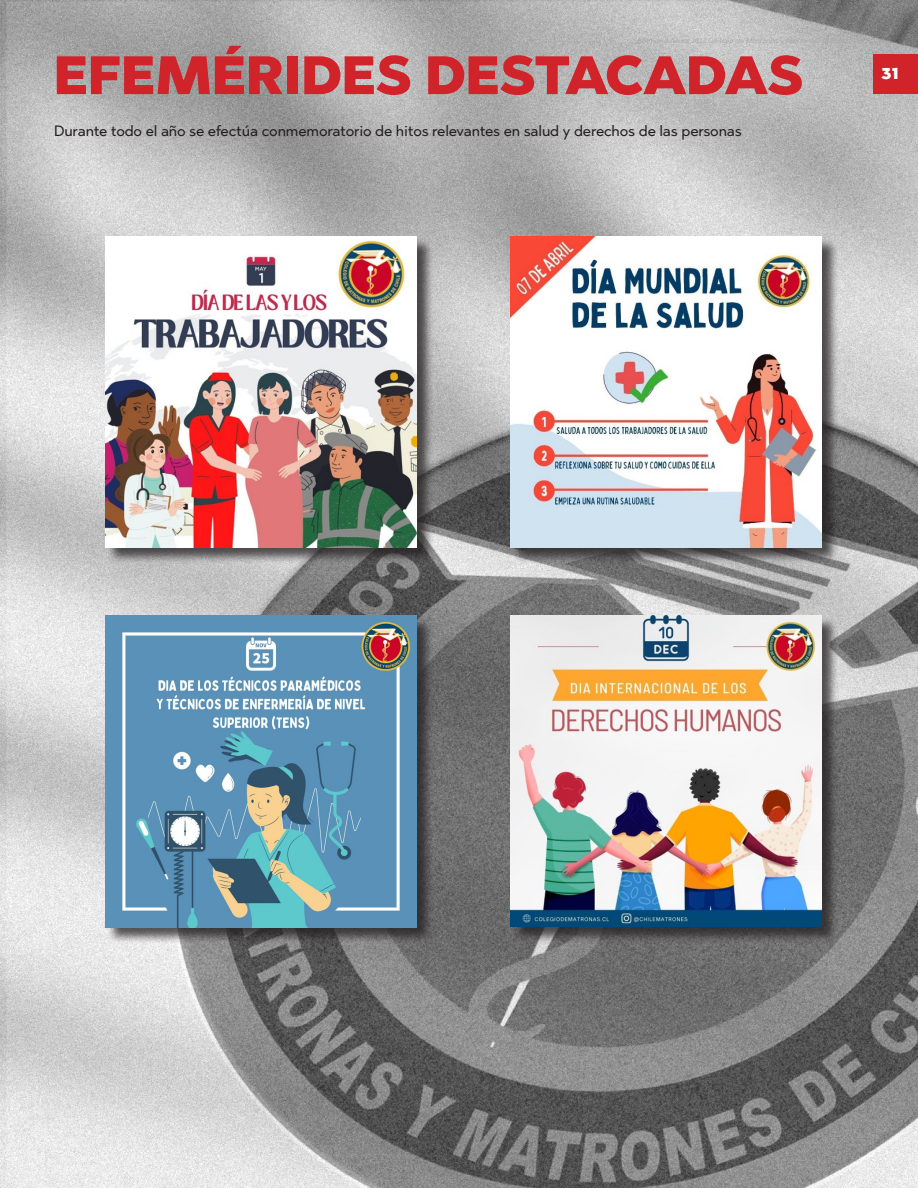
<style>
.page{position:relative;width:918px;height:1188px;background:#fff}
.page>*{position:absolute;margin:0;border:0;box-sizing:border-box;transform-origin:0 0}
.t1{font:900 54px "Abrade";color:#d1232a}
.t2{font:900 18px "Abrade";color:#fff}
.t3{font:15px "Abrade";letter-spacing:-.01em;color:#231f20}
</style>
<div class="page">
<img style="left:0;top:0;width:918px;height:1188px">
<div style="left:106px;top:237px;width:328px;height:328px;background:#231f20;opacity:.75"></div>
<img style="left:105px;top:236px;width:312px;height:311px">
<div style="left:106px;top:617px;width:328px;height:327px;background:#231f20;opacity:.75"></div>
<img style="left:105px;top:616px;width:312px;height:311px">
<div style="left:511px;top:237px;width:328px;height:328px;background:#231f20;opacity:.75"></div>
<img style="left:510px;top:236px;width:312px;height:311px">
<div style="left:511px;top:617px;width:327px;height:327px;background:#231f20;opacity:.75"></div>
<img style="left:510px;top:616px;width:312px;height:311px">
<div style="left:874px;top:54px;width:44px;height:40px;background:#d1232a"></div>
<p class="t1" style="left:54px;top:39px;width:751px">EFEMÉRIDES DESTACADAS</p>
<p class="t3" style="left:54px;top:121px;width:689px">Durante todo el año se efectúa conmemoratorio de hitos relevantes en salud y derechos de las personas</p>
<p class="t2" style="left:881px;top:60px;width:19px">31</p>
</div>
